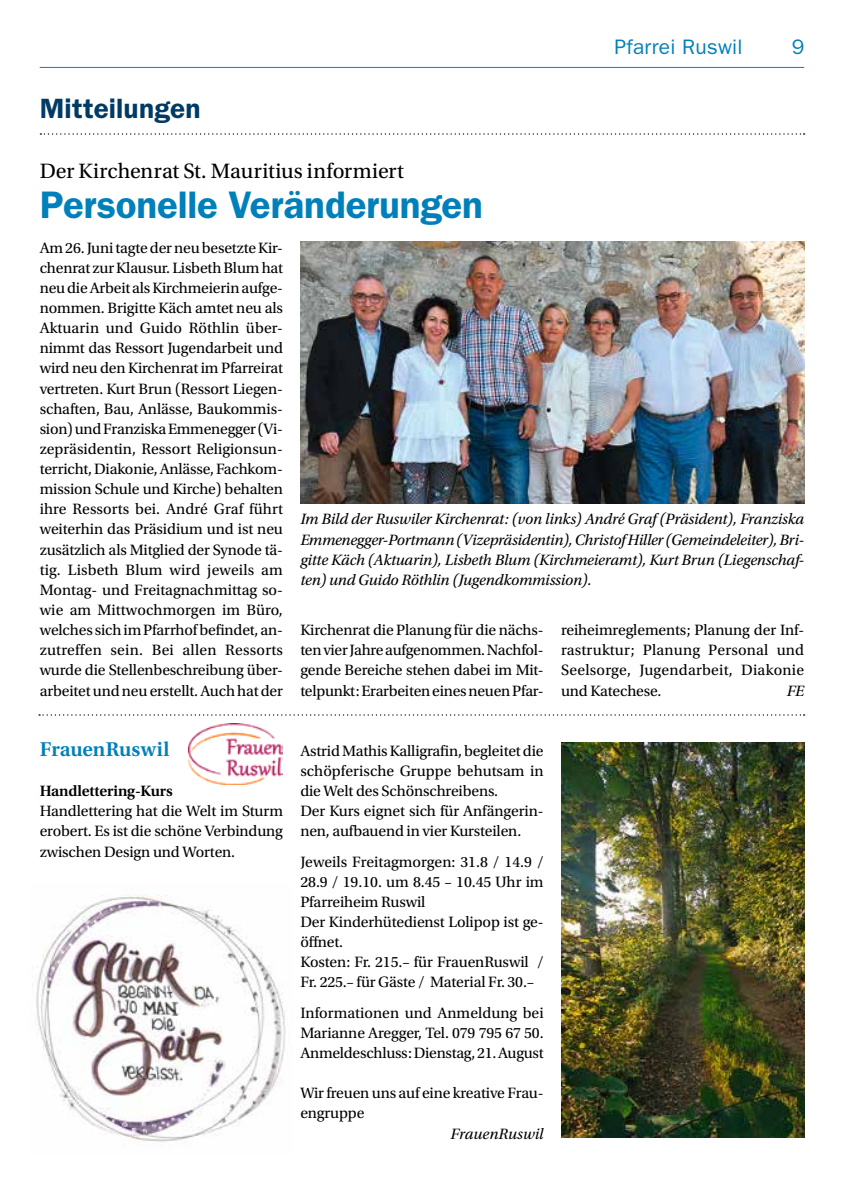
<style>
.page{position:relative;width:844px;height:1191px;background:#fff}
.page>*{position:absolute;margin:0;border:0;box-sizing:border-box;transform-origin:0 0}
.t1{font:600 38.5px "ITC Franklin Gothic Std";letter-spacing:-.005em;color:#0080ba}
.t2{font:600 28px "ITC Franklin Gothic Std";letter-spacing:.005em;color:#003a65}
.t3{font:21.88px "Utopia Std";letter-spacing:-.005em;color:#000}
.t4{font:21px "ITC Franklin Gothic Std";letter-spacing:.01em;color:#0080ba}
.t5{font:600 21px "Utopia Std";letter-spacing:.005em;color:#0080ba}
.t6{font:15.75px/20.1px "Utopia Std";letter-spacing:-.01em;color:#000;text-align:justify}
.t7{font:italic 15.75px/20.1px "Utopia Std";letter-spacing:-.01em;color:#000;text-align:justify}
.t8{font:600 15.75px "Utopia Std";letter-spacing:-.01em;color:#000}
</style>
<div class="page">
<hr style="left:40px;top:67px;width:764px;height:1px;background:#0080ba">
<img style="left:188px;top:723px;width:95px;height:61px">
<svg style="left:40px;top:133px;width:764px;height:2px"></svg>
<img style="left:300px;top:241px;width:504px;height:262px">
<img style="left:36px;top:895px;width:250px;height:248px">
<svg style="left:39px;top:714px;width:765px;height:1px"></svg>
<img style="left:561px;top:742px;width:243px;height:395px">
<h2 class="t2" style="left:40px;top:92px;width:162px">Mitteilungen</h2>
<h3 class="t3" style="left:40px;top:159px;width:366px">Der Kirchenrat St. Mauritius informiert</h3>
<h1 class="t1" style="left:40px;top:182px;width:444px">Personelle Veränderungen</h1>
<h3 class="t4" style="left:614px;top:35px;width:129px">Pfarrei Ruswil</h3>
<h3 class="t4" style="left:791px;top:35px;width:14px">9</h3>
<p class="t6" style="left:40px;top:238px;width:245px">Am 26. Juni tagte der neu besetzte Kir&shy;chenrat zur Klausur. Lisbeth Blum hat neu die Arbeit als Kirchmeierin aufge&shy;nommen. Brigitte Käch amtet neu als Aktuarin und Guido Röthlin über&shy;nimmt das Ressort Jugendarbeit und wird neu den Kirchenrat im Pfarreirat vertreten. Kurt Brun (Ressort Liegen&shy;schaften, Bau, Anlässe, Baukommis&shy;sion) und Franziska Emmenegger (Vi&shy;zepräsidentin, Ressort Religionsun&shy;terricht, Diakonie, Anlässe, Fachkom&shy;mission Schule und Kirche) behalten ihre Ressorts bei. André Graf führt weiterhin das Präsidium und ist neu zusätzlich als Mitglied der Synode tä&shy;tig. Lisbeth Blum wird jeweils am Montag- und Freitagnachmittag so&shy;wie am Mittwochmorgen im Büro, welches sich im Pfarrhof befindet, an&shy;zutreffen sein. Bei allen Ressorts wurde die Stellenbeschreibung über&shy;arbeitet und neu erstellt. Auch hat der</p>
<h3 class="t5" style="left:40px;top:737px;width:131px">FrauenRuswil</h3>
<p class="t8" style="left:40px;top:782px;width:134px">Handlettering-Kurs</p>
<p class="t6" style="left:40px;top:801px;width:245px">Handlettering hat die Welt im Sturm erobert. Es ist die schöne Verbindung zwischen Design und Worten.</p>
<p class="t7" style="left:300px;top:509px;width:505px">Im Bild der Ruswiler Kirchenrat: (von links) André Graf (Präsident), Franziska Emmenegger-Portmann (Vizepräsidentin), Christof Hiller (Gemeindeleiter), Bri&shy;gitte Käch (Aktuarin), Lisbeth Blum (Kirchmeieramt), Kurt Brun (Liegenschaf&shy;ten) und Guido Röthlin (Jugendkommission).</p>
<p class="t6" style="left:300px;top:620px;width:245px">Kirchenrat die Planung für die nächs&shy;ten vier Jahre aufgenommen. Nachfol&shy;gende Bereiche stehen dabei im Mit&shy;telpunkt: Erarbeiten eines neuen Pfar-</p>
<p class="t6" style="left:561px;top:620px;width:245px">reiheimreglements; Planung der Inf&shy;rastruktur; Planung Personal und Seelsorge, Jugendarbeit, Diakonie und Katechese.</p>
<p class="t7" style="left:786px;top:680px;width:19px">FE</p>
<p class="t6" style="left:300px;top:741px;width:245px;text-align:left">Astrid Mathis Kalligrafin, begleitet die schöpferische Gruppe behutsam in die Welt des Schönschreibens.<br>Der Kurs eignet sich für Anfängerin&shy;nen, aufbauend in vier Kursteilen.</p>
<p class="t6" style="left:300px;top:851px;width:245px;text-align:left">Jeweils Freitagmorgen: 31.8 / 14.9 /<br>28.9 / 19.10. um 8.45 – 10.45 Uhr im<br>Pfarreiheim Ruswil<br>Der Kinderhütedienst Lolipop ist ge&shy;öffnet.<br>Kosten: Fr. 215.– für FrauenRuswil /<br>Fr. 225.– für Gäste / Material Fr. 30.–</p>
<p class="t6" style="left:300px;top:1002px;width:245px">Informationen und Anmeldung bei Marianne Aregger, Tel. 079 795 67 50.<br>Anmeldeschluss: Dienstag, 21. August</p>
<p class="t6" style="left:300px;top:1083px;width:245px">Wir freuen uns auf eine kreative Frau&shy;engruppe</p>
<p class="t7" style="left:450px;top:1123px;width:95px">FrauenRuswil</p>
</div>
